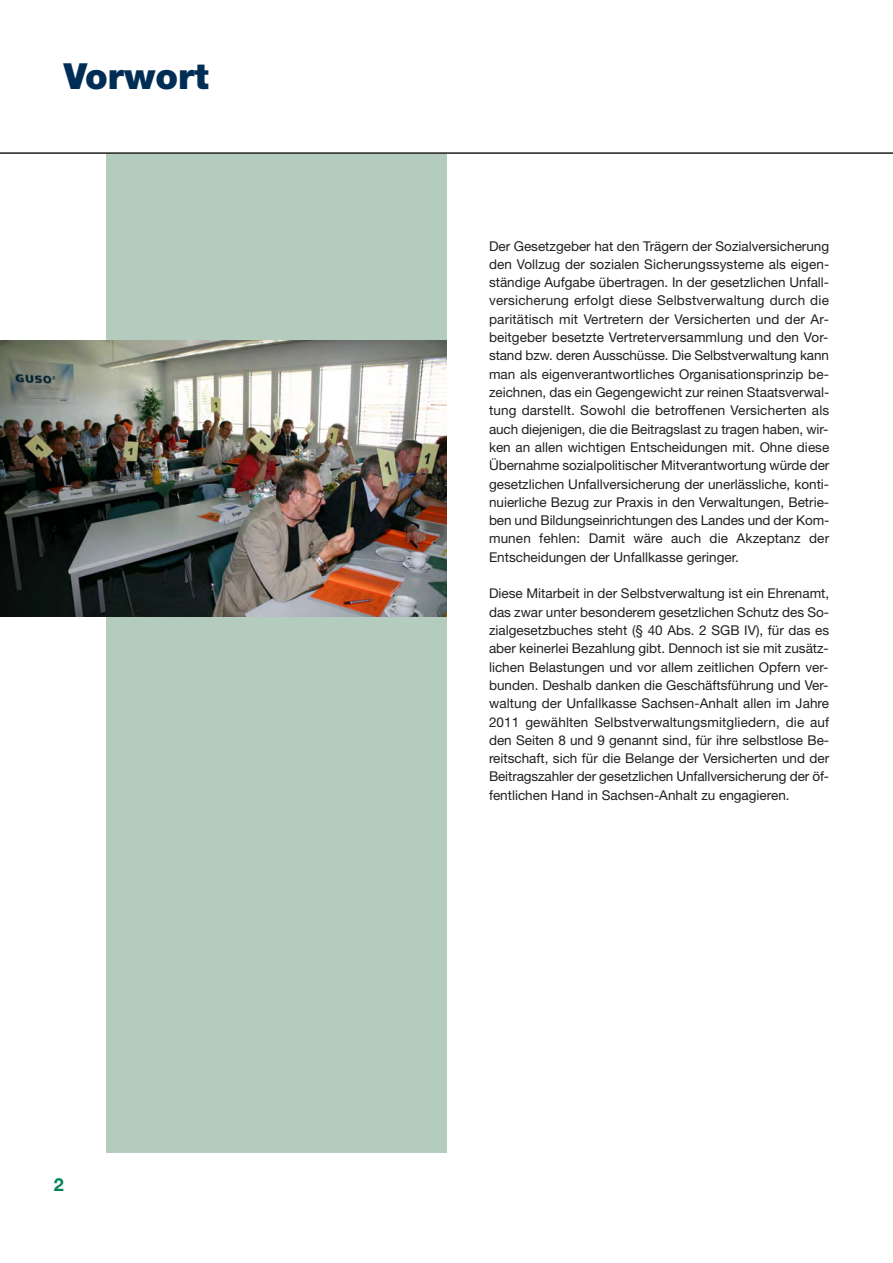
<style>
.page{position:relative;width:893px;height:1263px;background:#fff}
.page>*{position:absolute;margin:0;border:0;box-sizing:border-box;transform-origin:0 0}
.t1{font:900 36px "Helvetica Neue LT Std";color:#002d56}
.t2{font:700 18px "Helvetica Neue LT Std";color:#008454}
.t3{font:13.5px/18.3px "Helvetica Neue LT Std";color:#231f20;text-align:justify}
</style>
<div class="page">
<div style="left:106px;top:153px;width:340px;height:999px;background:#b3ccbd"></div>
<img style="left:0;top:340px;width:446px;height:277px">
<hr style="left:0;top:152px;width:893px;height:2px;background:#231f20">
<h1 class="t1" style="left:64px;top:64px;width:147px">Vorwort</h1>
<h2 class="t2" style="left:54px;top:1178px;width:12px">2</h2>
<p class="t3" style="left:489px;top:238px;width:342px">Der Gesetzgeber hat den Trägern der Sozialversicherung den Vollzug der sozialen Sicherungssysteme als eigen&shy;ständige Aufgabe übertragen. In der gesetzlichen Unfall&shy;versicherung erfolgt diese Selbstverwaltung durch die paritätisch mit Vertretern der Versicherten und der Ar - beitgeber besetzte Vertreterversammlung und den Vor&shy;stand bzw. deren Ausschüsse. Die Selbstverwaltung kann man als eigenverantwortliches Organisationsprinzip be&shy;zeichnen, das ein Gegengewicht zur reinen Staatsverwal&shy;tung darstellt. Sowohl die betroffenen Versicherten als auch diejenigen, die die Beitragslast zu tragen haben, wir&shy;ken an allen wichtigen Entscheidungen mit. Ohne diese Übernahme sozialpolitischer Mitverantwortung würde der gesetzlichen Unfallversicherung der unerlässliche, konti&shy;nuierliche Bezug zur Praxis in den Verwaltungen, Betrie&shy;ben und Bildungseinrichtungen des Landes und der Kom&shy;munen fehlen: Damit wäre auch die Akzeptanz der Entscheidungen der Unfallkasse geringer.</p>
<p class="t3" style="left:489px;top:586px;width:342px">Diese Mitarbeit in der Selbstverwaltung ist ein Ehrenamt, das zwar unter besonderem gesetzlichen Schutz des So&shy;zialgesetzbuches steht (§ 40 Abs. 2 SGB IV), für das es aber keinerlei Bezahlung gibt. Dennoch ist sie mit zusätz&shy;lichen Belastungen und vor allem zeitlichen Opfern ver&shy;bunden. Deshalb danken die Geschäftsführung und Ver&shy;waltung der Unfallkasse Sachsen-Anhalt allen im Jahre 2011 gewählten Selbstverwaltungsmitgliedern, die auf den Seiten 8 und 9 genannt sind, für ihre selbstlose Be&shy;reitschaft, sich für die Belange der Versicherten und der Beitragszahler der gesetzlichen Unfallversicherung der öf&shy;fentlichen Hand in Sachsen-Anhalt zu engagieren.</p>
</div>
